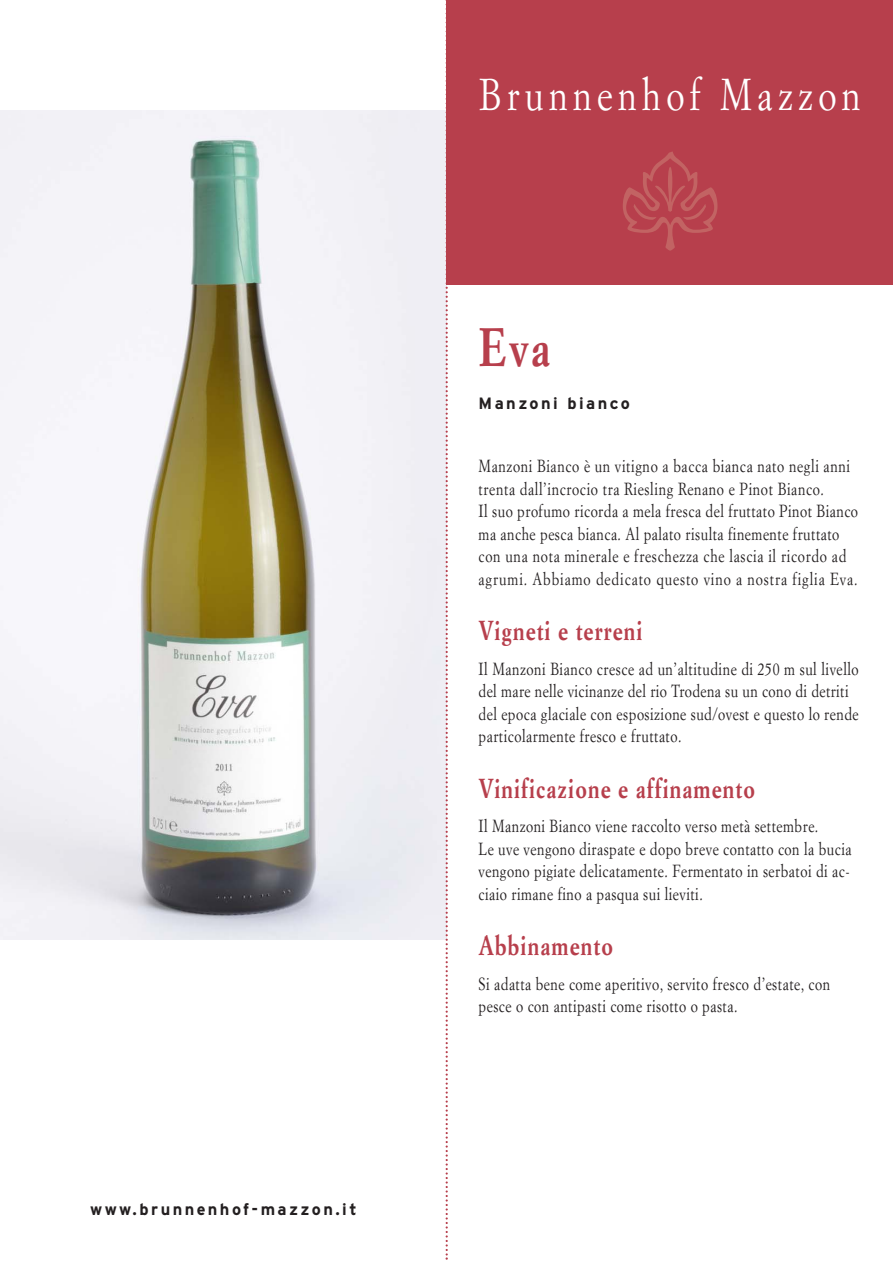
<style>
.page{position:relative;width:893px;height:1263px;background:#fff}
.page>*{position:absolute;margin:0;border:0;box-sizing:border-box;transform-origin:0 0}
.t1{font:105.6px "L Decoration Pi One";color:#c26363}
.t2{font:700 53.1px "Simoncini Garamond";color:#b73f4c;scale:.8 1}
.t3{font:43.8px "Simoncini Garamond";letter-spacing:.15em;color:#fff;scale:.8 1}
.t4{font:700 27px "Simoncini Garamond";letter-spacing:.05em;color:#b73f4c;scale:.8 1}
.t5{font:17.25px/22.5px "Simoncini Garamond";letter-spacing:.035em;color:#231f20;scale:.8 1}
.t6{font:700 16.35px "Interstate";letter-spacing:.15em;color:#231f20}
</style>
<div class="page">
<img style="left:0;top:111px;width:445px;height:829px">
<div style="left:446px;top:0;width:446px;height:285px;background:#b73f4c"></div>
<svg style="left:445px;top:0;width:3px;height:1260px"></svg>
<p class="t6" style="left:90px;top:1203px;width:268px">www.brunnenhof-mazzon.it</p>
<h3 class="t3" style="left:479px;top:77px;width:478px">Brunnenhof Mazzon</h3>
<h1 class="t1" style="left:618px;top:128px;width:105px">-</h1>
<h2 class="t2" style="left:478px;top:325px;width:91px">Eva</h2>
<p class="t6" style="left:478px;top:398px;width:153px">Manzoni bianco</p>
<p class="t5" style="left:478px;top:457px;width:476px">Manzoni Bianco è un vitigno a bacca bianca nato negli anni trenta dall’incrocio tra Riesling Renano e Pinot Bianco.<br>Il suo profumo ricorda a mela fresca del fruttato Pinot Bianco ma anche pesca bianca. Al palato risulta finemente fruttato con una nota minerale e freschezza che lascia il ricordo ad agru mi. Abbiamo dedicato questo vino a nostra figlia Eva.</p>
<h3 class="t4" style="left:478px;top:620px;width:206px">Vigneti e terreni</h3>
<p class="t5" style="left:478px;top:659px;width:476px">Il Manzoni Bianco cresce ad un’altitudine di 250 m sul livello del mare nelle vicinanze del rio Trodena su un cono di detriti del epoca glaciale con esposizione sud/ovest e questo lo rende particolarmente fresco e fruttato.</p>
<h3 class="t4" style="left:478px;top:777px;width:347px">Vinificazione e affinamento</h3>
<p class="t5" style="left:478px;top:817px;width:467px">Il Manzoni Bianco viene raccolto verso metà settembre.<br>Le uve vengono diraspate e dopo breve contatto con la bucia vengono pigiate delicatamente. Fermentato in serbatoi di ac&shy;ciaio rimane fino a pasqua sui lieviti.</p>
<h3 class="t4" style="left:478px;top:935px;width:169px">Abbinamento</h3>
<p class="t5" style="left:478px;top:974px;width:441px">Si adatta bene come aperitivo, servito fresco d’estate, con pesce o con antipasti come risotto o pasta.</p>
</div>
